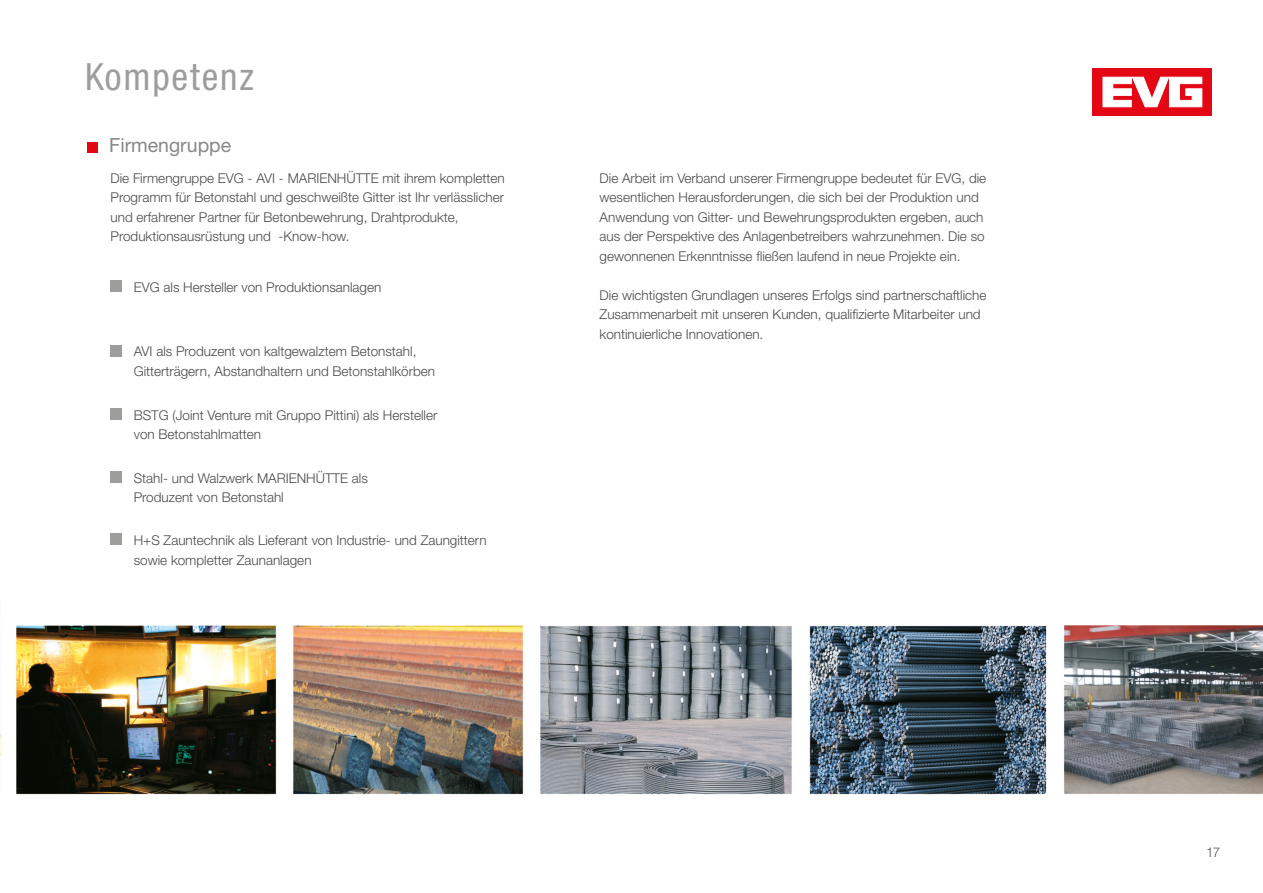
<style>
.page{position:relative;width:1263px;height:893px;background:#fff}
.page>*{position:absolute;margin:0;border:0;box-sizing:border-box;transform-origin:0 0}
.t1{font:condensed 37.5px "Helvetica Neue LT Pro";letter-spacing:.05em;color:#9d9d9c}
.t2{font:19.5px "Helvetica Neue LT Pro";color:#878787}
.t3{font:300 13.5px/19.5px "Helvetica Neue LT Pro";color:#4a4a49}
.t4{font:300 13.5px "Helvetica Neue";color:#575756}
</style>
<div class="page">
<div style="left:1092px;top:68px;width:120px;height:48px;background:#e30613"></div>
<svg style="left:1103px;top:77px;width:99px;height:30px"></svg>
<img style="left:0;top:625px;width:1263px;height:170px">
<div style="left:111px;top:408px;width:11px;height:12px;background:#9d9d9c"></div>
<div style="left:111px;top:471px;width:11px;height:12px;background:#9d9d9c"></div>
<div style="left:111px;top:533px;width:11px;height:12px;background:#9d9d9c"></div>
<div style="left:111px;top:280px;width:11px;height:12px;background:#9d9d9c"></div>
<div style="left:111px;top:345px;width:11px;height:11px;background:#9d9d9c"></div>
<div style="left:87px;top:142px;width:11px;height:11px;background:#e30613"></div>
<h1 class="t1" style="left:85px;top:55px;width:171px">Kompetenz</h1>
<h2 class="t2" style="left:109px;top:134px;width:124px">Firmengruppe</h2>
<p class="t3" style="left:111px;top:168px;width:396px">Die Firmengruppe EVG - AVI - MARIENHÜTTE mit ihrem kompletten Programm für Betonstahl und geschweißte Gitter ist Ihr verlässlicher und erfahrener Partner für Betonbewehrung, Drahtprodukte, Produktionsausrüstung und -Know-how.</p>
<p class="t3" style="left:600px;top:168px;width:388px">Die Arbeit im Verband unserer Firmengruppe bedeutet für EVG, die wesentlichen Herausforderungen, die sich bei der Produktion und Anwendung von Gitter- und Bewehrungsprodukten ergeben, auch aus der Perspektive des Anlagenbetreibers wahrzunehmen. Die so gewonnenen Erkenntnisse fließen laufend in neue Projekte ein.</p>
<p class="t3" style="left:600px;top:285px;width:388px">Die wichtigsten Grundlagen unseres Erfolgs sind partnerschaftliche<br>Zusammenarbeit mit unseren Kunden, qualifizierte Mitarbeiter und kontinuierliche Innovationen.</p>
<p class="t3" style="left:134px;top:277px;width:249px">EVG als Hersteller von Produktionsanlagen</p>
<p class="t3" style="left:134px;top:341px;width:303px">AVI als Produzent von kaltgewalztem Betonstahl,<br>Gitterträgern, Abstandhaltern und Betonstahlkörben</p>
<p class="t3" style="left:134px;top:405px;width:305px">BSTG (Joint Venture mit Gruppo Pittini) als Hersteller von Betonstahlmatten</p>
<p class="t3" style="left:134px;top:468px;width:236px">Stahl- und Walzwerk MARIENHÜTTE als<br>Produzent von Betonstahl</p>
<p class="t3" style="left:134px;top:530px;width:354px">H+S Zauntechnik als Lieferant von Industrie- und Zaungittern sowie kompletter Zaunanlagen</p>
<p class="t4" style="left:1206px;top:844px;width:16px">17</p>
</div>
